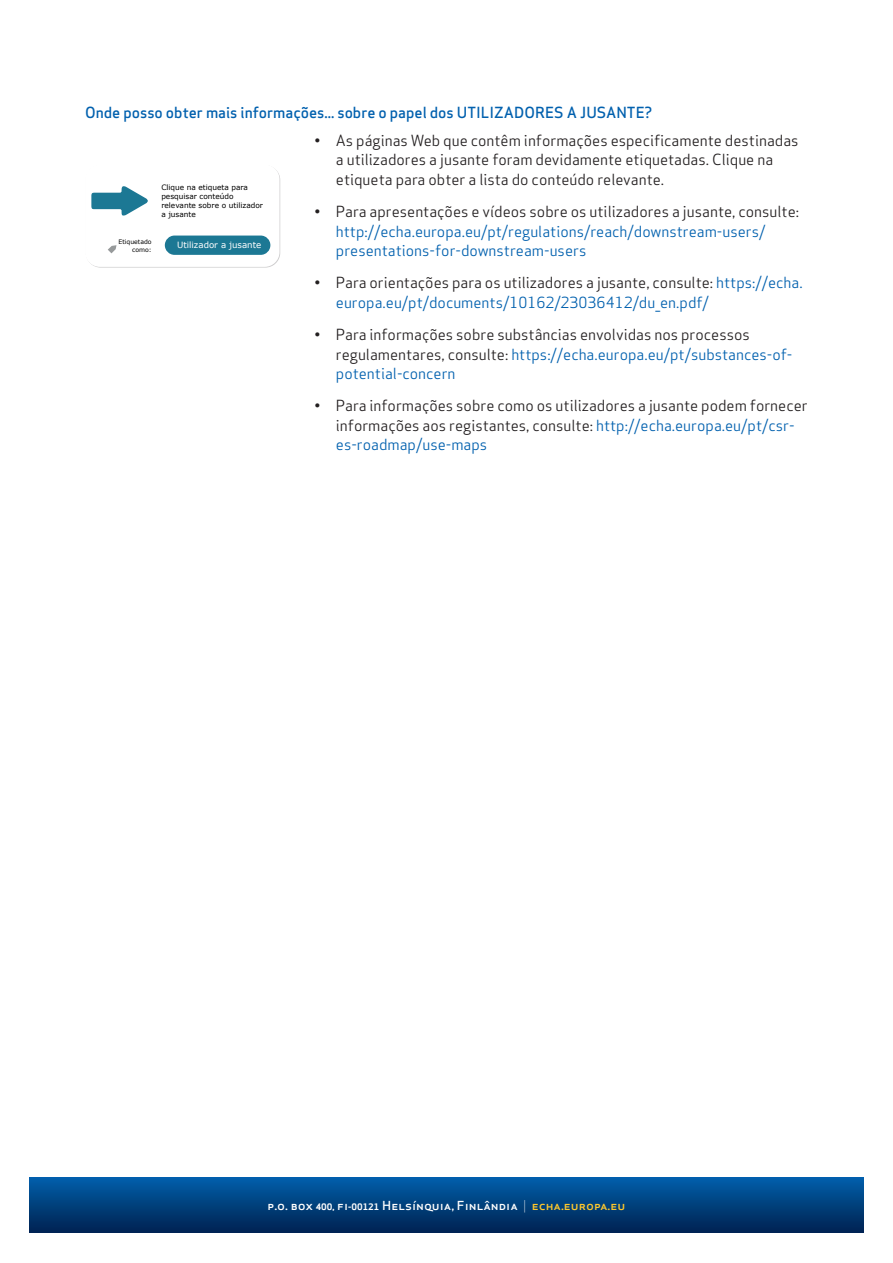
<style>
.page{position:relative;width:893px;height:1263px;background:#fff}
.page>*{position:absolute;margin:0;border:0;box-sizing:border-box;transform-origin:0 0}
.t1{font:15px/19.5px "Apex Sans";color:#231f20}
.t2{font:15px/19.5px "Apex Sans";color:#0160ae}
.Headline_2_CAPS_blue{font:500 15px "Apex Sans";color:#0160ae}
.t3{font:500 12.15px "Apex Sans";color:#fff;scale:1.08 1}
.t4{font:8.55px "Verdana";color:#fff}
.t5{font:7.35px/8.9px "Verdana";color:#000}
.t6{font:6.15px/7.4px "Verdana";color:#000;text-align:right}
.s1{color:#231f20}
.s2{color:#0160ae}
.s3{font-weight:700;font-size:8.7px}
.s4{font-weight:700;font-size:8.25px}
.s5{font-weight:300}
.s6{color:#fec82d}
</style>
<div class="page">
<svg style="left:30px;top:1177px;width:833px;height:55px;background:#00407e"></svg>
<svg style="left:91px;top:186px;width:57px;height:30px"></svg>
<div style="left:165px;top:236px;width:105px;height:19px;background:#1c7894;border-radius:10px"></div>
<svg style="left:108px;top:245px;width:8px;height:8px"></svg>
<p class="Headline_2_CAPS_blue" style="left:85px;top:99px;width:569px">Onde posso obter mais informações... sobre o papel dos UTILIZADORES A JUSANTE?</p>
<p class="t1" style="left:336px;top:129px;width:464px;text-indent:-21px">• As páginas Web que contêm informações especificamente destinadas a utilizadores a jusante foram devidamente etiquetadas. Clique na etiqueta para obter a lista do conteúdo relevante.</p>
<p class="t2" style="left:336px;top:200px;width:465px;text-indent:-21px"><span class="s1">• Para apresentações e vídeos sobre os utilizadores a jusante, consulte: </span>http://echa.europa.eu/pt/regulations/reach/downstream-users/ presentations-for-downstream-users</p>
<p class="t2" style="left:336px;top:272px;width:468px;text-indent:-21px"><span class="s1">• Para orientações para os utilizadores a jusante, consulte:</span> https://echa. europa.eu/pt/documents/10162/23036412/du_en.pdf/</p>
<p class="t1" style="left:336px;top:323px;width:458px;text-indent:-21px">• Para informações sobre substâncias envolvidas nos processos regulamentares, consulte: <span class="s2">https://echa.europa.eu/pt/substances-of&shy;potential-concern</span></p>
<p class="t1" style="left:336px;top:395px;width:473px;text-indent:-21px">• Para informações sobre como os utilizadores a jusante podem fornecer informações aos registantes, consulte: <span class="s2">http://echa.europa.eu/pt/csr&shy;es-roadmap/use-maps</span></p>
<p class="t5" style="left:161px;top:183px;width:103px">Clique na etiqueta para pesquisar conteúdo relevante sobre o utilizador a jusante</p>
<p class="t6" style="left:119px;top:238px;width:35px">Etiquetado como:</p>
<p class="t4" style="left:177px;top:239px;width:86px">Utilizador a jusante</p>
<p class="t3" style="left:268px;top:1194px;width:333px">p.o. box <span class="s3">400,</span> fi<span class="s4">-</span><span class="s3">00121</span> Helsínquia, Finlândia <span class="s5">|</span> <span class="s6">echa.europa.eu</span></p>
</div>
